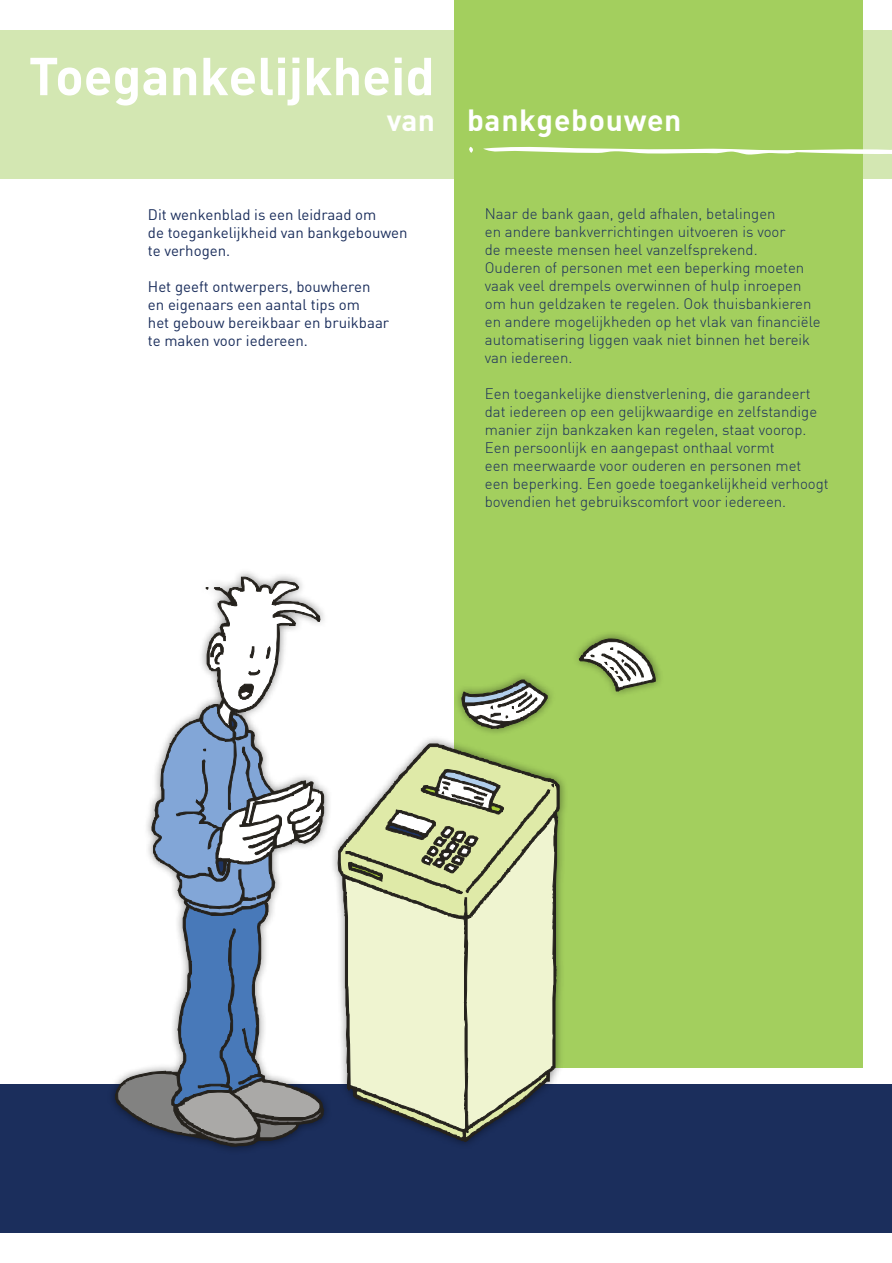
<style>
.page{position:relative;width:892px;height:1263px;background:#fff}
.page>*{position:absolute;margin:0;border:0;box-sizing:border-box;transform-origin:0 0}
.t1{font:700 52.5px "DIN";color:#fff}
.t2{font:700 30px "DIN";letter-spacing:.025em;color:#fff}
.t3{font:300 15px/18px "DIN";color:#1b2e5c}
.t4{font:15px/18px "DIN";color:#1b2e5c}
</style>
<div class="page">
<div style="left:0;top:30px;width:891px;height:149px;background:#d3e7b2"></div>
<div style="left:454px;top:0;width:408px;height:1067px;background:#a3cf5e"></div>
<svg style="left:483px;top:146px;width:408px;height:9px"></svg>
<svg style="left:469px;top:147px;width:4px;height:6px"></svg>
<div style="left:0;top:1084px;width:891px;height:149px;background:#1b2e5c"></div>
<div style="left:106px;top:568px;width:557px;height:587px;background:#000;opacity:.5"></div>
<svg style="left:115px;top:577px;width:209px;height:569px"></svg>
<svg style="left:337px;top:743px;width:222px;height:399px"></svg>
<svg style="left:340px;top:746px;width:217px;height:393px;background:#c5ccac"></svg>
<svg style="left:461px;top:679px;width:87px;height:50px"></svg>
<svg style="left:579px;top:638px;width:76px;height:53px"></svg>
<svg style="left:117px;top:578px;width:205px;height:567px"></svg>
<h1 class="t1" style="left:29px;top:42px;width:407px">Toegankelijkheid</h1>
<h2 class="t2" style="left:387px;top:101px;width:296px">van bankgebouwen</h2>
<p class="t4" style="left:148px;top:205px;width:261px">Dit wenkenblad is een leidraad om<br>de toegankelijkheid van bankgebouwen te verhogen.</p>
<p class="t4" style="left:148px;top:277px;width:243px">Het geeft ontwerpers, bouwheren en eigenaars een aantal tips om<br>het gebouw bereikbaar en bruikbaar te maken voor iedereen.</p>
<p class="t3" style="left:485px;top:204px;width:337px">Naar de bank gaan, geld afhalen, betalingen<br>en andere bankverrichtingen uitvoeren is voor<br>de meeste mensen heel vanzelfsprekend.<br>Ouderen of personen met een beperking moeten vaak veel drempels overwinnen of hulp inroepen om hun geldzaken te regelen. Ook thuisbankieren en andere mogelijkheden op het vlak van financiële automatisering liggen vaak niet binnen het bereik van iedereen.</p>
<p class="t3" style="left:485px;top:384px;width:345px">Een toegankelijke dienstverlening, die garandeert dat iedereen op een gelijkwaardige en zelfstandige manier zijn bankzaken kan regelen, staat voorop.<br>Een persoonlijk en aangepast onthaal vormt<br>een meerwaarde voor ouderen en personen met een beperking. Een goede toegankelijkheid verhoogt bovendien het gebruikscomfort voor iedereen.</p>
</div>
